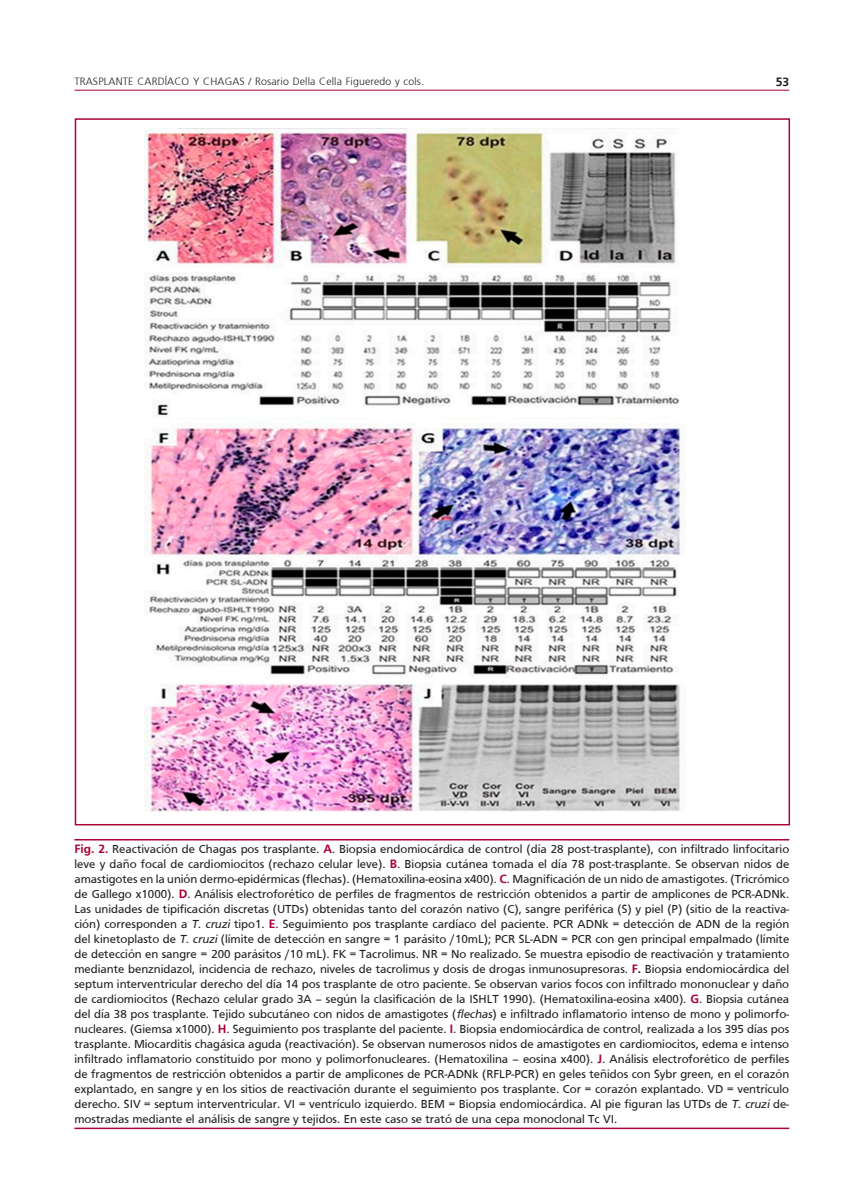
<style>
.page{position:relative;width:851px;height:1191px;background:#fff}
.page>*{position:absolute;margin:0;border:0;box-sizing:border-box;transform-origin:0 0}
.epigrafe{font:12px/15px "Frutiger";color:#231f20;text-align:justify}
.t1{font:700 12px "Frutiger";color:#231f20}
.t2{font:300 10.5px "Frutiger";letter-spacing:.015em;color:#231f20}
.s1{font-weight:700;color:#ab0333}
.s2{font-style:italic}
.s3{font-weight:700}
</style>
<div class="page">
<hr style="left:74px;top:90px;width:715px;height:1px;background:#ab0333">
<img style="left:144px;top:129px;width:541px;height:682px">
<hr style="left:74px;top:839px;width:715px;height:1px;background:#ab0333">
<hr style="left:74px;top:1127px;width:715px;height:2px;background:#ab0333">
<p class="t2" style="left:74px;top:76px;width:351px">TRASPLANTE CARDÍACO Y CHAGAS / Rosario Della Cella Figueredo y cols.</p>
<p class="t1" style="left:775px;top:75px;width:15px">53</p>
<p class="epigrafe" style="left:74px;top:841px;width:716px"><span class="s1">Fig. 2.</span> Reactivación de Chagas pos trasplante. <span class="s1">A</span>. Biopsia endomiocárdica de control (día 28 post-trasplante), con infiltrado linfocitario leve y daño focal de cardiomiocitos (rechazo celular leve). <span class="s1">B</span>. Biopsia cutánea tomada el día 78 post-trasplante. Se observan nidos de amastigotes en la unión dermo-epidérmicas (flechas). (Hematoxilina-eosina x400). <span class="s1">C</span>. Magnificación de un nido de amastigotes. (Tricrómico de Gallego x1000). <span class="s1">D</span>. Análisis electroforético de perfiles de fragmentos de restricción obtenidos a partir de amplicones de PCR-ADNk.<br>Las unidades de tipificación discretas (UTDs) obtenidas tanto del corazón nativo (C), sangre periférica (S) y piel (P) (sitio de la reactiva&shy;ción) corresponden a <span class="s2">T. cruzi</span> tipo1. <span class="s1">E</span>. Seguimiento pos trasplante cardíaco del paciente. PCR ADNk = detección de ADN de la región del kinetoplasto de <span class="s2">T. cruzi</span> (límite de detección en sangre = 1 parásito /10mL); PCR SL-ADN = PCR con gen principal empalmado (límite de detección en sangre = 200 parásitos /10 mL). FK = Tacrolimus. NR = No realizado. Se muestra episodio de reactivación y tratamiento mediante benznidazol, incidencia de rechazo, niveles de tacrolimus y dosis de drogas inmunosupresoras. <span class="s1">F</span><span class="s3">.</span> Biopsia endomiocárdica del septum interventricular derecho del día 14 pos trasplante de otro paciente. Se observan varios focos con infiltrado mononuclear y daño de cardiomiocitos (Rechazo celular grado 3A – según la clasificación de la ISHLT 1990). (Hematoxilina-eosina x400). <span class="s1">G</span>. Biopsia cutánea del día 38 pos trasplante. Tejido subcutáneo con nidos de amastigotes (<span class="s2">flechas</span>) e infiltrado inflamatorio intenso de mono y polimorfo&shy;nucleares. (Giemsa x1000). <span class="s1">H</span>. Seguimiento pos trasplante del paciente. <span class="s1">I</span>. Biopsia endomiocárdica de control, realizada a los 395 días pos trasplante. Miocarditis chagásica aguda (reactivación). Se observan numerosos nidos de amastigotes en cardiomiocitos, edema e intenso infiltrado inflamatorio constituido por mono y polimorfonucleares. (Hematoxilina – eosina x400). <span class="s1">J</span>. Análisis electroforético de perfiles de fragmentos de restricción obtenidos a partir de amplicones de PCR-ADNk (RFLP-PCR) en geles teñidos con Sybr green, en el corazón explantado, en sangre y en los sitios de reactivación durante el seguimiento pos trasplante. Cor = corazón explantado. VD = ventrículo derecho. SIV = septum interventricular. VI = ventrículo izquierdo. BEM = Biopsia endomiocárdica. Al pie figuran las UTDs de <span class="s2">T. cruzi</span> de&shy;mostradas mediante el análisis de sangre y tejidos. En este caso se trató de una cepa monoclonal Tc VI.</p>
</div>
